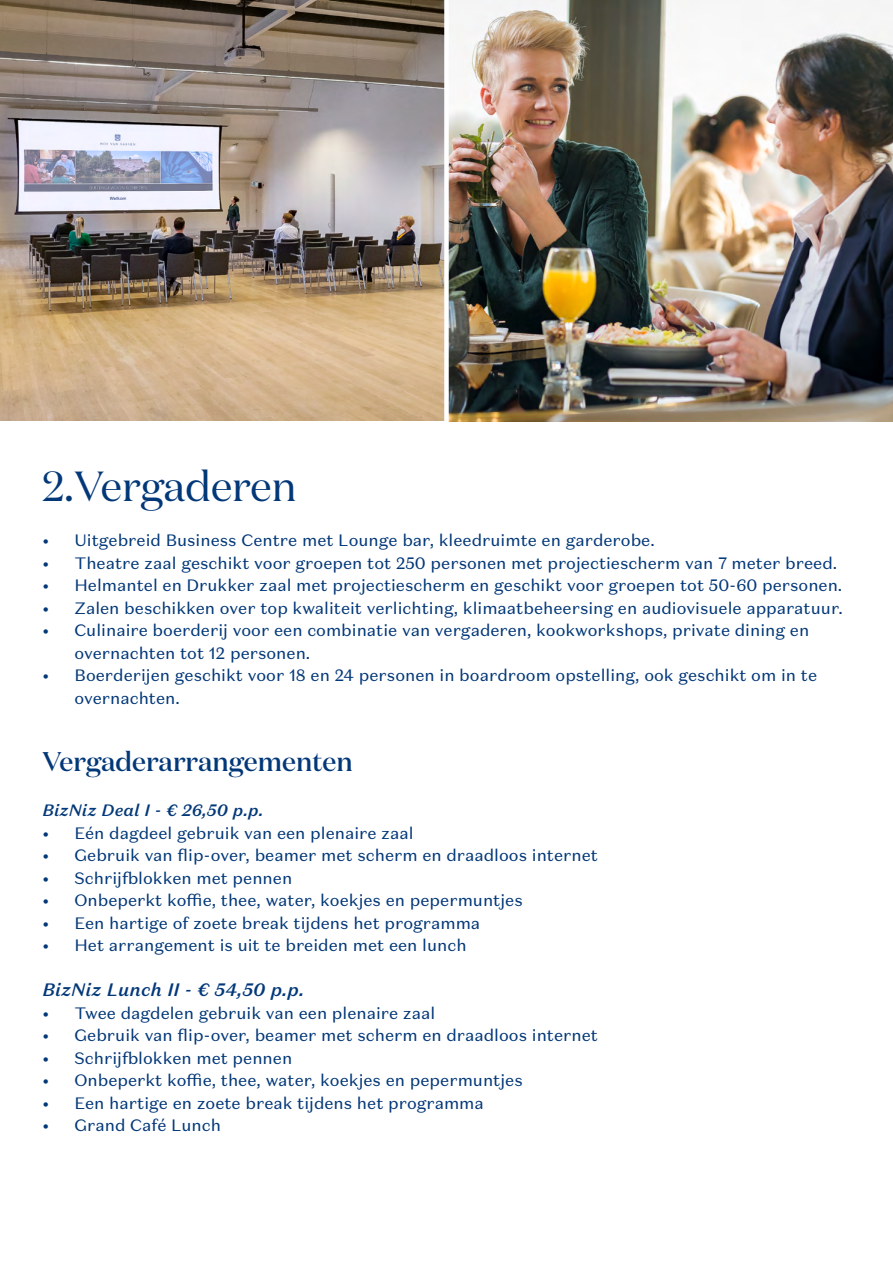
<style>
.page{position:relative;width:893px;height:1263px;background:#fff}
.page>*{position:absolute;margin:0;border:0;box-sizing:border-box;transform-origin:0 0}
.t1{font:42px "Domaine Display";color:#033878}
.t2{font:500 27px "Domaine Display";color:#033878}
.t3{font:italic 500 18px "Domaine Sans Text";color:#033878}
.t4{font:16.5px/22.5px "Domaine Sans Text";color:#033878}
.t5{font:italic 500 16.5px "Domaine Sans Text";color:#033878}
</style>
<div class="page">
<img style="left:0;top:0;width:893px;height:421px">
<div style="left:444px;top:0;width:5px;height:434px;background:#fff"></div>
<h1 class="t1" style="left:43px;top:460px;width:256px">2.Vergaderen</h1>
<p class="t4" style="left:43px;top:529px;width:614px">• Uitgebreid Business Centre met Lounge bar, kleedruimte en garderobe.</p>
<p class="t4" style="left:43px;top:551px;width:796px">• Theatre zaal geschikt voor groepen tot 250 personen met projectiescherm van 7 meter breed.</p>
<p class="t4" style="left:43px;top:574px;width:801px">• Helmantel en Drukker zaal met projectiescherm en geschikt voor groepen tot 50-60 personen.</p>
<p class="t4" style="left:43px;top:596px;width:802px">• Zalen beschikken over top kwaliteit verlichting, klimaatbeheersing en audiovisuele apparatuur.</p>
<p class="t4" style="left:74px;top:619px;width:736px;text-indent:-32px">• Culinaire boerderij voor een combinatie van vergaderen, kookworkshops, private dining en overnachten tot 12 personen.</p>
<p class="t4" style="left:74px;top:664px;width:744px;text-indent:-32px">• Boerderijen geschikt voor 18 en 24 personen in boardroom opstelling, ook geschikt om in te overnachten.</p>
<h2 class="t2" style="left:43px;top:745px;width:312px">Vergaderarrangementen</h2>
<p class="t5" style="left:43px;top:800px;width:223px">BizNiz Deal I - € 26,50 p.p.</p>
<p class="t4" style="left:43px;top:821px;width:373px">• Eén dagdeel gebruik van een plenaire zaal</p>
<p class="t4" style="left:43px;top:844px;width:557px">• Gebruik van flip-over, beamer met scherm en draadloos internet</p>
<p class="t4" style="left:43px;top:866px;width:251px">• Schrijfblokken met pennen</p>
<p class="t4" style="left:43px;top:889px;width:482px">• Onbeperkt koffie, thee, water, koekjes en pepermuntjes</p>
<p class="t4" style="left:43px;top:911px;width:439px">• Een hartige of zoete break tijdens het programma</p>
<p class="t4" style="left:43px;top:934px;width:426px">• Het arrangement is uit te breiden met een lunch</p>
<p class="t3" style="left:43px;top:978px;width:263px">BizNiz Lunch II - € 54,50 p.p.</p>
<p class="t4" style="left:43px;top:1001px;width:394px">• Twee dagdelen gebruik van een plenaire zaal</p>
<p class="t4" style="left:43px;top:1024px;width:557px">• Gebruik van flip-over, beamer met scherm en draadloos internet</p>
<p class="t4" style="left:43px;top:1046px;width:251px">• Schrijfblokken met pennen</p>
<p class="t4" style="left:43px;top:1069px;width:482px">• Onbeperkt koffie, thee, water, koekjes en pepermuntjes</p>
<p class="t4" style="left:43px;top:1091px;width:443px">• Een hartige en zoete break tijdens het programma</p>
<p class="t4" style="left:43px;top:1114px;width:180px">• Grand Café Lunch</p>
</div>
